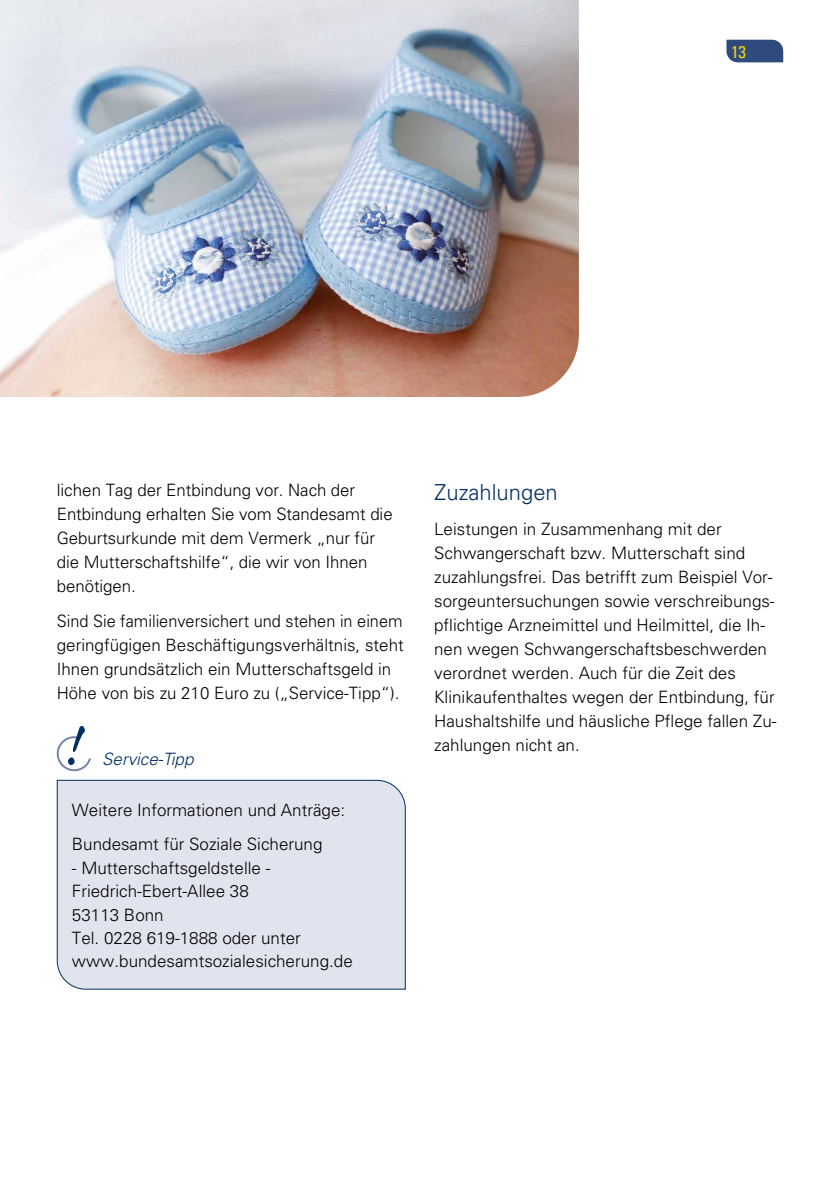
<style>
.page{position:relative;width:840px;height:1191px;background:#fff}
.page>*{position:absolute;margin:0;border:0;box-sizing:border-box;transform-origin:0 0}
.t1{font:300 22px "Univers";color:#003063}
.t2{font:300 17px/24px "Univers";color:#000}
.t3{font:300 17px/24px "Univers";color:#000;scale:.96 1}
.t4{font:italic 300 17px "Univers";color:#003063}
.t5{font:condensed 17px "Univers";color:#ffd500}
</style>
<div class="page">
<svg style="left:726px;top:40px;width:56px;height:22px"></svg>
<div style="left:56px;top:779px;width:350px;height:211px;background:#e1e3ee"></div>
<img style="left:0;top:0;width:578px;height:397px">
<svg style="left:57px;top:726px;width:34px;height:45px"></svg>
<p class="t5" style="left:730px;top:41px;width:17px">13</p>
<p class="t2" style="left:57px;top:477px;width:337px">lichen Tag der Entbindung vor. Nach der Entbindung erhalten Sie vom Standesamt die Geburtsurkunde mit dem Vermerk „nur für die Mutterschaftshilfe“, die wir von Ihnen benötigen.</p>
<p class="t3" style="left:57px;top:608px;width:363px">Sind Sie familienversichert und stehen in einem geringfügigen Beschäftigungsverhältnis, steht Ihnen grundsätzlich ein Mutterschaftsgeld in Höhe von bis zu 210 Euro zu („Service-Tipp“).</p>
<p class="t4" style="left:102px;top:749px;width:93px">Service-Tipp</p>
<p class="t2" style="left:72px;top:792px;width:275px;line-height:34.8px">Weitere Informationen und Anträge:<br>Bundesamt für Soziale Sicherung</p>
<p class="t2" style="left:72px;top:855px;width:282px;line-height:23.4px">- Mutterschaftsgeldstelle -<br>Friedrich-Ebert-Allee 38<br>53113 Bonn<br>Tel. 0228 619-1888 oder unter www.bundesamtsozialesicherung.de</p>
<p class="t1" style="left:434px;top:479px;width:125px">Zuzahlungen</p>
<p class="t2" style="left:434px;top:517px;width:343px">Leistungen in Zusammenhang mit der Schwangerschaft bzw. Mutterschaft sind zuzahlungsfrei. Das betrifft zum Beispiel Vor&shy;sorgeuntersuchungen sowie verschreibungs&shy;pflichtige Arzneimittel und Heilmittel, die Ih&shy;nen wegen Schwangerschaftsbeschwerden verordnet werden. Auch für die Zeit des Klinikaufenthaltes wegen der Entbindung, für Haushaltshilfe und häusliche Pflege fallen Zu&shy;zahlungen nicht an.</p>
</div>
